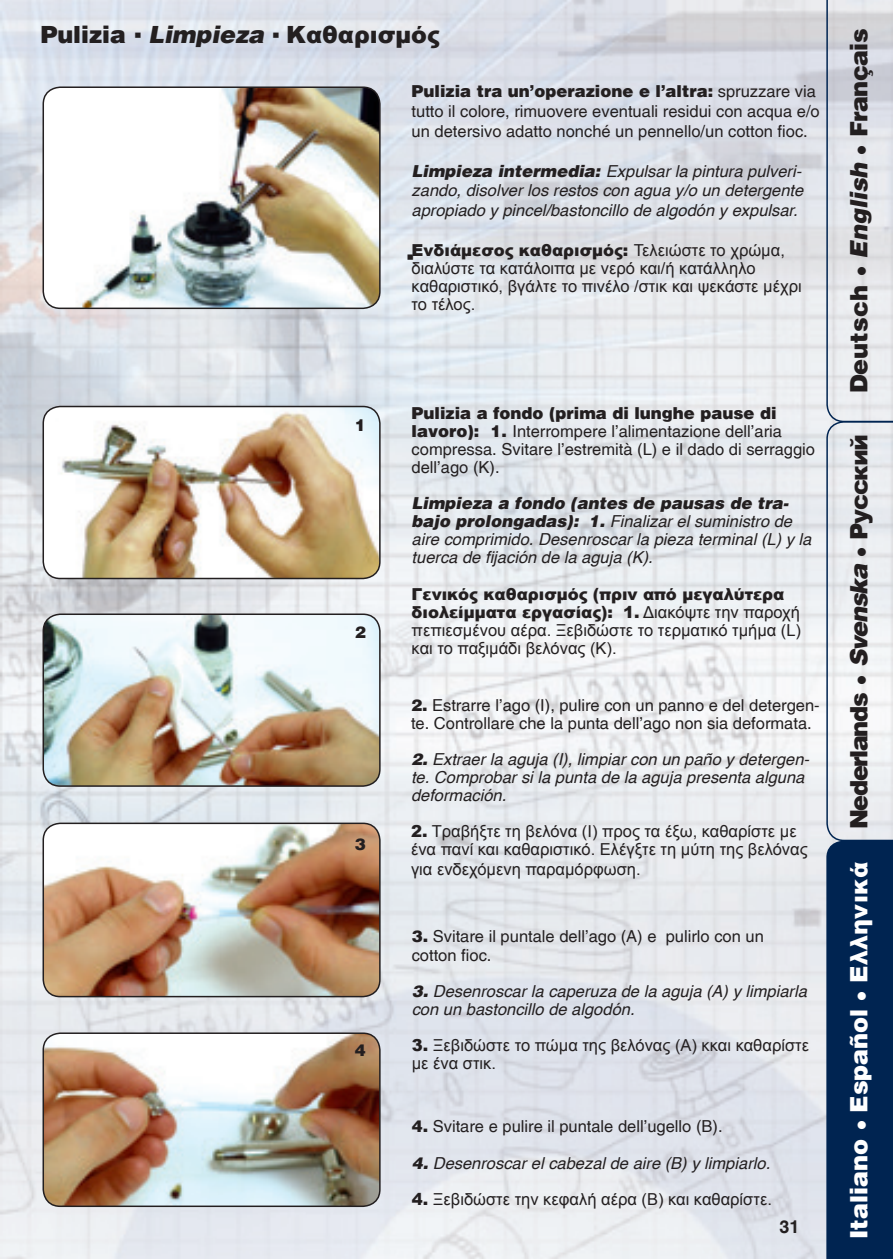
<style>
.page{position:relative;width:893px;height:1259px;background:#fff}
.page>*{position:absolute;margin:0;border:0;box-sizing:border-box;transform-origin:0 0}
.t1{font:900 24px "Helvetica";letter-spacing:-.06em;color:#231f20}
.t2{font:900 24px "Helvetica";color:#fff}
.t3{font:900 24px "Helvetica";letter-spacing:-.03em;color:#231f20}
.t4{font:24px "Times New Roman";color:#231f20}
.t5{font:900 23.7px "Arial";color:#231f20}
.t6{font:700 18px "Helvetica";color:#231f20}
.t7{font:italic 16.5px/18px "Helvetica";color:#231f20}
.t8{font:16.5px/18px "Arial";color:#231f20}
.t9{font:16.5px/18px "Helvetica";color:#231f20}
.t10{font:900 16.5px "Helvetica";color:#231f20}
.s1{font-family:"Helvetica"}
.s2{font-family:"Times New Roman";font-weight:400}
.s3{font-family:"Helvetica";font-style:italic}
.s4{font-weight:900}
.s5{font-style:italic}
.s6{font-family:"Arial"}
</style>
<div class="page">
<img style="left:0;top:0;width:826px;height:1259px">
<svg style="left:826px;top:0;width:67px;height:1259px;background:#95a3b5"></svg>
<img style="left:43px;top:87px;width:337px;height:221px">
<div style="left:43px;top:86px;width:338px;height:223px;border:2px solid #231f20;border-radius:17px"></div>
<img style="left:43px;top:1033px;width:337px;height:173px">
<div style="left:43px;top:1032px;width:338px;height:175px;border:2px solid #231f20;border-radius:17px"></div>
<img style="left:43px;top:823px;width:337px;height:173px">
<div style="left:43px;top:822px;width:338px;height:175px;border:2px solid #231f20;border-radius:17px"></div>
<img style="left:43px;top:614px;width:337px;height:172px">
<div style="left:43px;top:613px;width:338px;height:174px;border:2px solid #231f20;border-radius:17px"></div>
<img style="left:43px;top:406px;width:337px;height:172px">
<div style="left:43px;top:406px;width:338px;height:173px;border:2px solid #231f20;border-radius:17px"></div>
<h2 class="t5" style="left:40px;top:18px;width:401px"><span class="s1">Pulizia</span> <span class="s2">▪</span> <span class="s3">Limpieza</span> <span class="s2">▪</span> Kαθαρισμός</h2>
<p class="t9" style="left:412px;top:83px;width:410px;line-height:19.8px"><span class="s4">Pulizia tra un’operazione e l’altra:</span> spruzzare via tutto il colore, rimuovere eventuali residui con acqua e/o un detersivo adatto nonché un pennello/un cotton fioc.</p>
<p class="t7" style="left:412px;top:161px;width:393px;line-height:19.8px;text-align:justify"><span class="s4">Limpieza intermedia:</span> Expulsar la pintura pulveri&shy;zando, disolver los restos con agua y/o un detergente apropiado y pincel/bastoncillo de algodón y expulsar.</p>
<p class="t8" style="left:412px;top:241px;width:392px"><span class="s4">Ενδιάμεσος καθαρισμός:</span> Τελειώστε το χρώμα, διαλύστε τα κατάλοιπα με νερό και/ή κατάλληλο καθαριστικό, βγάλτε το πινέλο /στικ και ψεκάστε μέχρι το τέλος.</p>
<h1 class="t4" style="left:406px;top:241px;width:10px">▪</h1>
<p class="t10" style="left:355px;top:414px;width:13px">1</p>
<p class="t10" style="left:355px;top:622px;width:13px">2</p>
<p class="t10" style="left:355px;top:833px;width:13px">3</p>
<p class="t10" style="left:355px;top:1039px;width:13px">4</p>
<p class="t9" style="left:412px;top:406px;width:405px"><span class="s4">Pulizia a fondo (prima di lunghe pause di lavoro): 1.</span> Interrompere l’alimentazione dell’aria compressa. Svitare l’estremità (L) e il dado di serraggio dell’ago (K).</p>
<p class="t7" style="left:412px;top:495px;width:401px"><span class="s4">Limpieza a fondo (antes de pausas de tra&shy;bajo prolongadas): 1.</span> Finalizar el suministro de aire comprimido. Desenroscar la pieza terminal (L) y la tuerca de fijación de la aguja (K).</p>
<p class="t8" style="left:412px;top:585px;width:391px"><span class="s4">Γενικός καθαρισμός (πριν από μεγαλύτερα διολείμματα εργασίας): 1.</span> Διακόψτε την παροχή πεπιεσμένου αέρα. Ξεβιδώστε το τερματικό τμήμα (L) και το παξιμάδι βελόνας (Κ).</p>
<p class="t9" style="left:411px;top:698px;width:410px"><span class="s4">2.</span> Estrarre l’ago (I), pulire con un panno e del detergen&shy;te. Controllare che la punta dell’ago non sia deformata.</p>
<p class="t7" style="left:411px;top:751px;width:400px"><span class="s4">2.</span> Extraer la aguja (I), limpiar con un paño y detergen&shy;te. Comprobar si la punta de la aguja presenta alguna deformación.</p>
<p class="t8" style="left:411px;top:823px;width:398px"><span class="s4">2.</span> Τραβήξτε τη βελόνα (Ι) προς τα έξω, καθαρίστε με ένα πανί και καθαριστικό. Ελέγξτε τη μύτη της βελόνας</p>
<p class="t8" style="left:411px;top:860px;width:231px">για ενδεχόμενη παραμόρφωση.</p>
<p class="t9" style="left:412px;top:929px;width:354px"><span class="s4">3.</span> Svitare il puntale dell’ago (A) e pulirlo con un cotton fioc.</p>
<p class="t7" style="left:412px;top:982px;width:397px"><span class="s4">3.</span> Desenroscar la caperuza de la aguja (A) y limpiarla con un bastoncillo de algodón.</p>
<p class="t8" style="left:412px;top:1036px;width:399px"><span class="s4">3.</span> Ξεβιδώστε το πώμα της βελόνας (Α) κκαι καθαρίστε με ένα στικ.</p>
<p class="t9" style="left:412px;top:1119px;width:312px"><span class="s4">4.</span> Svitare e pulire il puntale dell’ugello (B).</p>
<p class="t7" style="left:412px;top:1154px;width:360px"><span class="s4">4.</span> Desenroscar el cabezal de aire (B) y limpiarlo.</p>
<p class="t8" style="left:412px;top:1190px;width:362px"><span class="s4">4.</span> Ξεβιδώστε την κεφαλή αέρα (Β) και καθαρίστε.</p>
<p class="t6" style="left:779px;top:1219px;width:22px">31</p>
<h1 class="t3" style="left:843px;top:393px;width:366px;rotate:-90deg">Deutsch • <span class="s5">English</span> • Français</h1>
<h1 class="t1" style="left:843px;top:829px;width:397px;rotate:-90deg">Nederlands • <span class="s5">Svenska</span> • <span class="s6">Русский</span></h1>
<h1 class="t2" style="left:843px;top:1239px;width:378px;rotate:-90deg">Italiano • Español • <span class="s6">Ελληνικά</span></h1>
</div>
